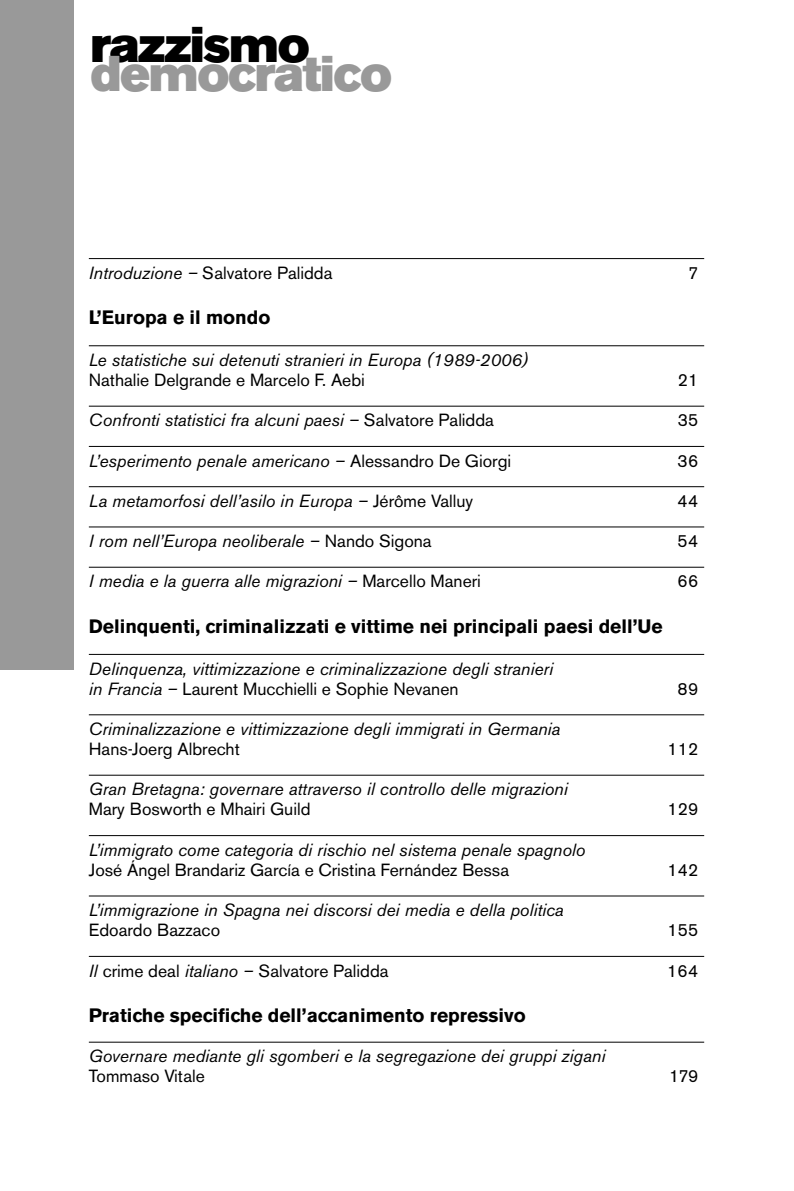
<style>
.page{position:relative;width:794px;height:1191px;background:#fff}
.page>*{position:absolute;margin:0;border:0;box-sizing:border-box;transform-origin:0 0}
.t1{font:49.7px "Akzidenz Grotesk BE Super";letter-spacing:-.025em;color:#999}
.t2{font:49.7px "Akzidenz Grotesk BE Super";letter-spacing:-.025em;color:#000}
.t3{font:700 19.25px "Akzidenz Grotesk BE";color:#000}
.t4{font:italic 17.5px/20.1px "Akzidenz Grotesk BE";color:#000}
.t5{font:17.5px "Akzidenz Grotesk BE";color:#000}
.s1{font-style:italic}
.s2{font-style:normal}
</style>
<div class="page">
<hr style="left:89px;top:258px;width:615px;height:1px;background:#000">
<hr style="left:89px;top:345px;width:615px;height:1px;background:#000">
<hr style="left:89px;top:406px;width:615px;height:1px;background:#000">
<hr style="left:89px;top:446px;width:615px;height:1px;background:#000">
<hr style="left:89px;top:486px;width:615px;height:1px;background:#000">
<hr style="left:89px;top:526px;width:615px;height:1px;background:#000">
<hr style="left:89px;top:567px;width:615px;height:1px;background:#000">
<hr style="left:89px;top:654px;width:615px;height:1px;background:#000">
<hr style="left:89px;top:714px;width:615px;height:1px;background:#000">
<hr style="left:89px;top:775px;width:615px;height:1px;background:#000">
<hr style="left:89px;top:835px;width:615px;height:1px;background:#000">
<hr style="left:89px;top:895px;width:615px;height:1px;background:#000">
<hr style="left:89px;top:956px;width:615px;height:1px;background:#000">
<hr style="left:89px;top:1041px;width:615px;height:1px;background:#000">
<div style="left:0;top:0;width:74px;height:670px;background:#999"></div>
<h1 class="t2" style="left:90px;top:27px;width:221px">razzismo</h1>
<h1 class="t1" style="left:90px;top:55px;width:303px">democratico</h1>
<p class="t5" style="left:89px;top:266px;width:245px"><span class="s1">Introduzione –</span> Salvatore Palidda</p>
<p class="t5" style="left:688px;top:266px;width:12px">7</p>
<p class="t3" style="left:89px;top:311px;width:183px">L’Europa e il mondo</p>
<p class="t4" style="left:89px;top:351px;width:441px">Le statistiche sui detenuti stranieri in Europa (1989-2006)</p>
<p class="t5" style="left:89px;top:373px;width:277px">Nathalie Delgrande e Marcelo F. Aebi</p>
<p class="t5" style="left:678px;top:373px;width:22px">21</p>
<p class="t4" style="left:89px;top:412px;width:407px">Confronti statistici fra alcuni paesi – <span class="s2">Salvatore Palidda</span></p>
<p class="t5" style="left:678px;top:414px;width:22px">35</p>
<p class="t4" style="left:89px;top:452px;width:424px">L’esperimento penale americano – <span class="s2">Alessandro De Giorgi</span></p>
<p class="t5" style="left:677px;top:454px;width:22px">36</p>
<p class="t4" style="left:89px;top:492px;width:386px">La metamorfosi dell’asilo in Europa – <span class="s2">Jérôme Valluy</span></p>
<p class="t5" style="left:677px;top:494px;width:22px">44</p>
<p class="t4" style="left:89px;top:533px;width:344px">I rom nell’Europa neoliberale – <span class="s2">Nando Sigona</span></p>
<p class="t5" style="left:677px;top:534px;width:22px">54</p>
<p class="t4" style="left:89px;top:573px;width:393px">I media e la guerra alle migrazioni – <span class="s2">Marcello Maneri</span></p>
<p class="t5" style="left:677px;top:575px;width:22px">66</p>
<p class="t3" style="left:89px;top:619px;width:575px">Delinquenti, criminalizzati e vittime nei principali paesi dell’Ue</p>
<p class="t4" style="left:89px;top:660px;width:466px">Delinquenza, vittimizzazione e criminalizzazione degli stranieri in Francia – <span class="s2">Laurent Mucchielli e Sophie Nevanen</span></p>
<p class="t5" style="left:677px;top:682px;width:22px">89</p>
<p class="t4" style="left:89px;top:720px;width:473px">Criminalizzazione e vittimizzazione degli immigrati in Germania</p>
<p class="t5" style="left:89px;top:742px;width:152px">Hans-Joerg Albrecht</p>
<p class="t5" style="left:667px;top:742px;width:32px">112</p>
<p class="t4" style="left:89px;top:781px;width:480px">Gran Bretagna: governare attraverso il controllo delle migrazioni</p>
<p class="t5" style="left:89px;top:803px;width:223px">Mary Bosworth e Mhairi Guild</p>
<p class="t5" style="left:667px;top:803px;width:32px">129</p>
<p class="t4" style="left:89px;top:841px;width:498px">L’immigrato come categoria di rischio nel sistema penale spagnolo</p>
<p class="t5" style="left:89px;top:863px;width:422px">José Ángel Brandariz García e Cristina Fernández Bessa</p>
<p class="t5" style="left:667px;top:863px;width:32px">142</p>
<p class="t4" style="left:89px;top:901px;width:476px">L’immigrazione in Spagna nei discorsi dei media e della politica</p>
<p class="t5" style="left:89px;top:924px;width:133px">Edoardo Bazzaco</p>
<p class="t5" style="left:667px;top:924px;width:32px">155</p>
<p class="t5" style="left:89px;top:964px;width:301px"><span class="s1">Il</span> crime deal <span class="s1">italiano –</span> Salvatore Palidda</p>
<p class="t5" style="left:667px;top:964px;width:32px">164</p>
<p class="t3" style="left:89px;top:1008px;width:438px">Pratiche specifiche dell’accanimento repressivo</p>
<p class="t4" style="left:89px;top:1048px;width:518px">Governare mediante gli sgomberi e la segregazione dei gruppi zigani</p>
<p class="t5" style="left:89px;top:1070px;width:117px">Tommaso Vitale</p>
<p class="t5" style="left:669px;top:1070px;width:31px">179</p>
</div>
